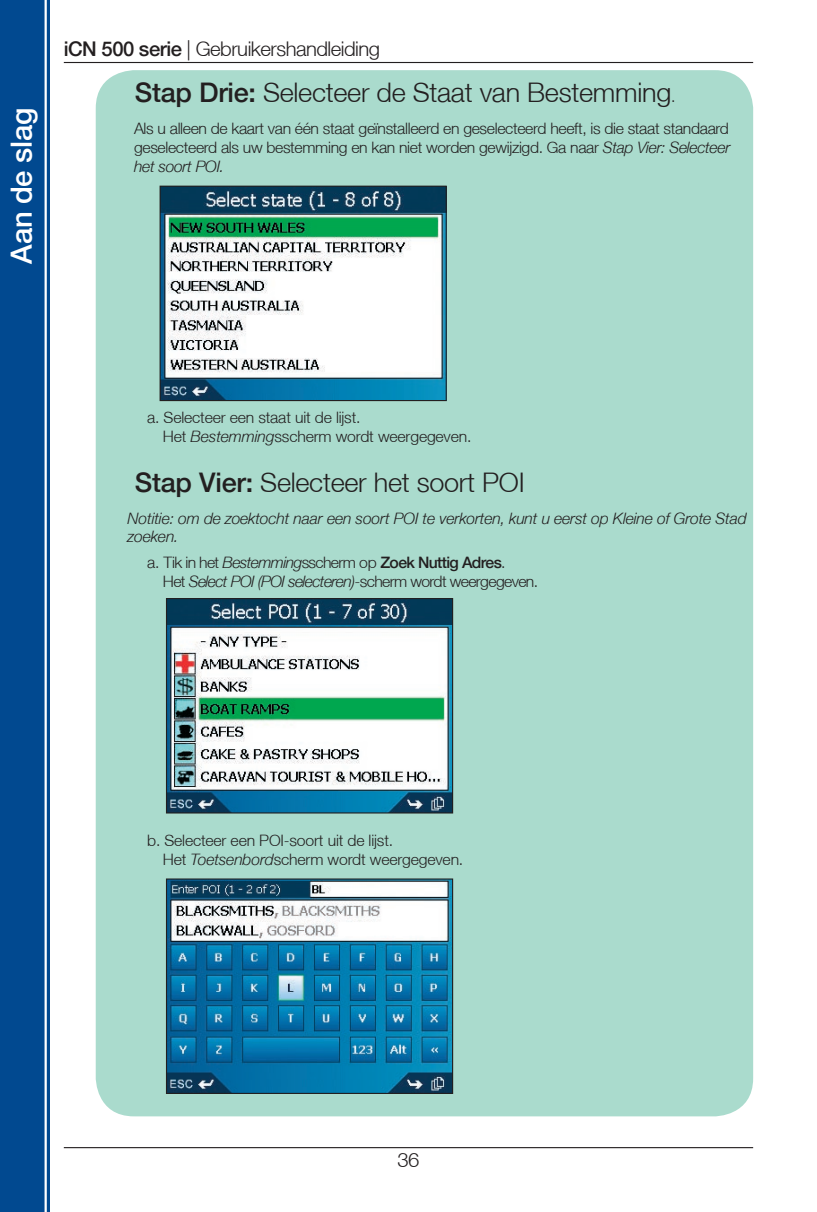
<style>
.page{position:relative;width:817px;height:1212px;background:#fff}
.page>*{position:absolute;margin:0;border:0;box-sizing:border-box;transform-origin:0 0}
.t1{font:500 29.25px "Helvetica Neue LT";letter-spacing:-.01em;color:#fff}
.t2{font:300 27px "Helvetica Neue LT";letter-spacing:-.01em;color:#231f20}
.t3{font:300 20.25px "Helvetica Neue LT";letter-spacing:-.025em;color:#231f20}
.t4{font:300 15.75px/18.9px "Helvetica Neue LT";letter-spacing:-.01em;color:#231f20}
.t5{font:300 15.75px/18.9px "Helvetica Neue LT";letter-spacing:-.04em;color:#231f20}
.t6{font:italic 300 15.75px/18.9px "Helvetica Neue LT";letter-spacing:-.01em;color:#231f20}
.s1{font-weight:500}
.s2{font-size:15.75px}
.s3{font-style:italic}
</style>
<div class="page">
<div style="left:96px;top:70px;width:657px;height:1046px;background:#aadbcd"></div>
<img style="left:161px;top:188px;width:283px;height:211px">
<div style="left:159px;top:186px;width:287px;height:215px;border:1px solid #231f20"></div>
<img style="left:168px;top:600px;width:283px;height:211px">
<div style="left:166px;top:598px;width:287px;height:215px;border:1px solid #231f20"></div>
<img style="left:168px;top:880px;width:283px;height:212px">
<div style="left:166px;top:878px;width:287px;height:216px;border:1px solid #231f20"></div>
<hr style="left:64px;top:1147px;width:689px;height:1px;background:#231f20">
<hr style="left:64px;top:62px;width:689px;height:1px;background:#231f20">
<div style="left:0;top:0;width:50px;height:1212px;background:#014990"></div>
<hr style="left:45px;top:0;width:2px;height:1212px;background:#fff">
<h1 class="t1" style="left:4px;top:264px;width:157px;rotate:-90deg">Aan de slag</h1>
<p class="t3" style="left:64px;top:36px;width:317px"><span class="s1">iCN 500 serie</span> | Gebruikershandleiding</p>
<h2 class="t2" style="left:135px;top:76px;width:542px"><span class="s1">Stap Drie:</span> Selecteer de Staat van Bestemming<span class="s2">.</span></h2>
<p class="t4" style="left:134px;top:118px;width:597px;text-align:justify">Als u alleen de kaart van één staat geïnstalleerd en geselecteerd heeft, is die staat standaard geselecteerd als uw bestemming en kan niet worden gewijzigd. Ga naar <span class="s3">Stap Vier: Selecteer het soort POI.</span></p>
<p class="t4" style="left:163px;top:407px;width:310px;text-indent:-16px">a. Selecteer een staat uit de lijst.<br>Het <span class="s3">Bestemming</span>sscherm wordt weergegeven.</p>
<h2 class="t2" style="left:135px;top:466px;width:391px"><span class="s1">Stap Vier:</span> Selecteer het soort POI</h2>
<p class="t6" style="left:128px;top:508px;width:620px">Notitie: om de zoektocht naar een soort POI te verkorten, kunt u eerst op Kleine of Grote Stad zoeken.</p>
<p class="t5" style="left:163px;top:552px;width:376px;text-indent:-16px">a. Tik in het <span class="s3">Bestemming</span>sscherm op <span class="s1">Zoek Nuttig Adres</span>.<br>Het <span class="s3">Select POI (POI selecteren)-</span>scherm wordt weergegeven.</p>
<p class="t4" style="left:163px;top:831px;width:302px;text-indent:-16px">b. Selecteer een POI-soort uit de lijst.<br>Het <span class="s3">Toetsenbord</span>scherm wordt weergegeven.</p>
<p class="t3" style="left:397px;top:1148px;width:24px">36</p>
</div>
